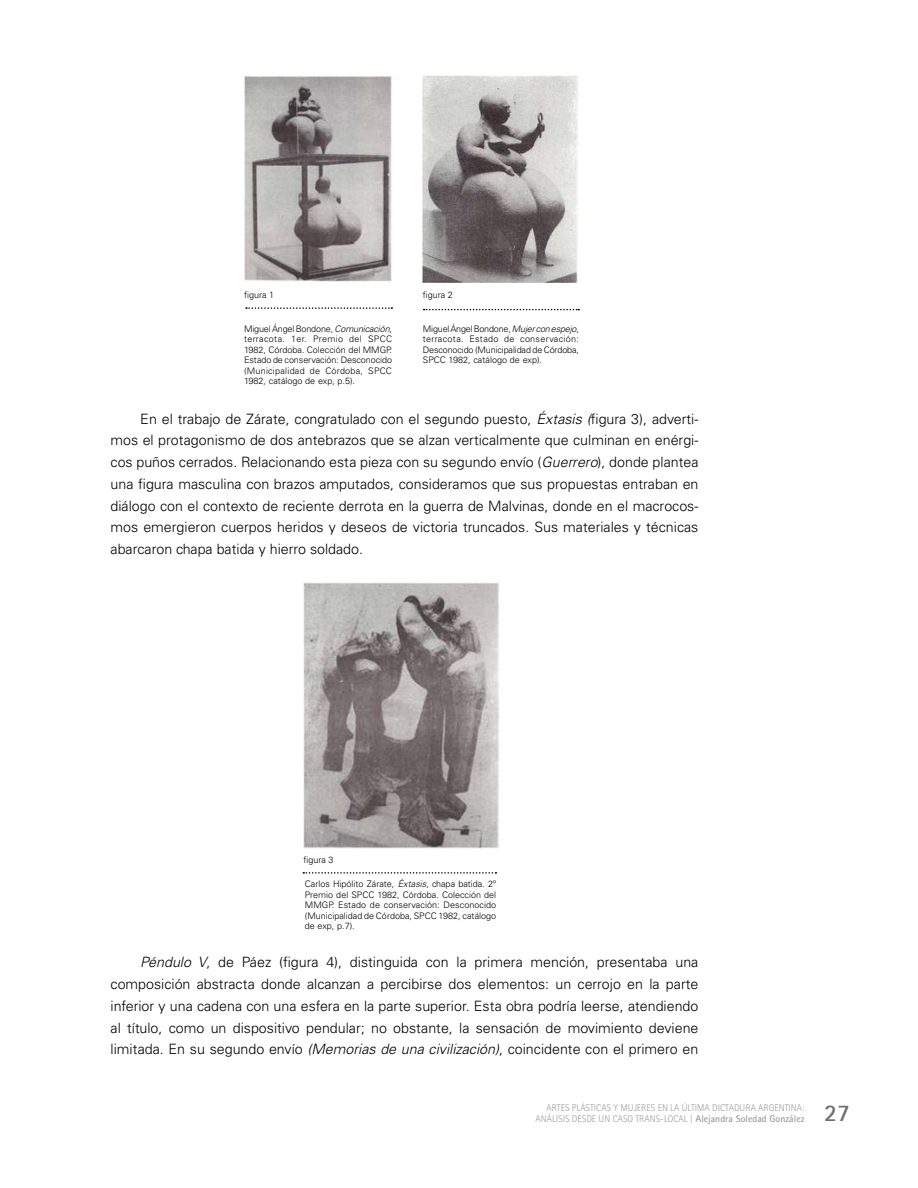
<style>
.page{position:relative;width:918px;height:1188px;background:#fff}
.page>*{position:absolute;margin:0;border:0;box-sizing:border-box;transform-origin:0 0}
.t1{font:700 24px "Rotis Sans Serif Std";color:#706f6f}
.t2{font:300 14.25px/21.8px "Univers LT Std";color:#000;text-align:justify}
.t3{font:300 9.75px/11.7px "Rotis Sans Serif Std";color:#9d9d9c;text-align:right}
.t4{font:300 9px/10.5px "Univers LT Std";color:#000;text-align:justify}
.s1{font-style:italic}
.s2{font-weight:700}
</style>
<div class="page">
<img style="left:244px;top:76px;width:148px;height:206px">
<img style="left:423px;top:76px;width:156px;height:207px">
<img style="left:304px;top:582px;width:195px;height:267px">
<svg style="left:246px;top:307px;width:146px;height:2px"></svg>
<svg style="left:424px;top:309px;width:155px;height:1px"></svg>
<svg style="left:303px;top:872px;width:193px;height:2px"></svg>
<p class="t4" style="left:244px;top:290px;width:32px">figura 1</p>
<p class="t4" style="left:423px;top:290px;width:32px">figura 2</p>
<p class="t4" style="left:244px;top:323px;width:150px">Miguel Ángel Bondone, <span class="s1">Comunicación</span>, terracota. 1er. Premio del SPCC 1982, Córdoba. Colección del MMGP.<br>Estado de conservación: Desconocido (Municipalidad de Córdoba, SPCC 1982, catálogo de exp, p.5).</p>
<p class="t4" style="left:423px;top:323px;width:158px">Miguel Ángel Bondone, <span class="s1">Mujer con espejo</span>, terracota. Estado de conservación:<br>Desconocido (Municipalidad de Córdoba, SPCC 1982, catálogo de exp).</p>
<p class="t2" style="left:111px;top:408px;width:589px;text-indent:30px">En el trabajo de Zárate, congratulado con el segundo puesto, <span class="s1">Éxtasis (</span>figura 3), adverti&shy;mos el protagonismo de dos antebrazos que se alzan verticalmente que culminan en enérgi&shy;cos puños cerrados. Relacionando esta pieza con su segundo envío (<span class="s1">Guerrero</span>), donde plantea una figura masculina con brazos amputados, consideramos que sus propuestas entraban en diálogo con el contexto de reciente derrota en la guerra de Malvinas, donde en el macrocos&shy;mos emergieron cuerpos heridos y deseos de victoria truncados. Sus materiales y técnicas abarcaron chapa batida y hierro soldado.</p>
<p class="t4" style="left:304px;top:854px;width:32px">figura 3</p>
<p class="t4" style="left:305px;top:879px;width:193px">Carlos Hipólito Zárate, <span class="s1">Éxtasis</span>, chapa batida. 2º Premio del SPCC 1982, Córdoba. Colección del MMGP. Estado de conservación: Desconocido (Municipalidad de Córdoba, SPCC 1982, catálogo de exp, p.7).</p>
<p class="t2" style="left:111px;top:952px;width:589px;text-indent:30px"><span class="s1">Péndulo V</span>, de Páez (figura 4), distinguida con la primera mención, presentaba una composición abstracta donde alcanzan a percibirse dos elementos: un cerrojo en la parte inferior y una cadena con una esfera en la parte superior. Esta obra podría leerse, atendiendo al título, como un dispositivo pendular; no obstante, la sensación de movimiento deviene limitada. En su segundo envío <span class="s1">(Memorias de una civilización)</span>, coincidente con el primero en</p>
<p class="t3" style="left:536px;top:1102px;width:270px">ARTES PLÁSTICAS Y MUJERES EN LA ÚLTIMA DICTADURA ARGENTINA:<br>ANÁLISIS DESDE UN CASO TRANS-LOCAL | <span class="s2">Alejandra Soledad González</span></p>
<h1 class="t1" style="left:824px;top:1098px;width:27px">27</h1>
</div>
